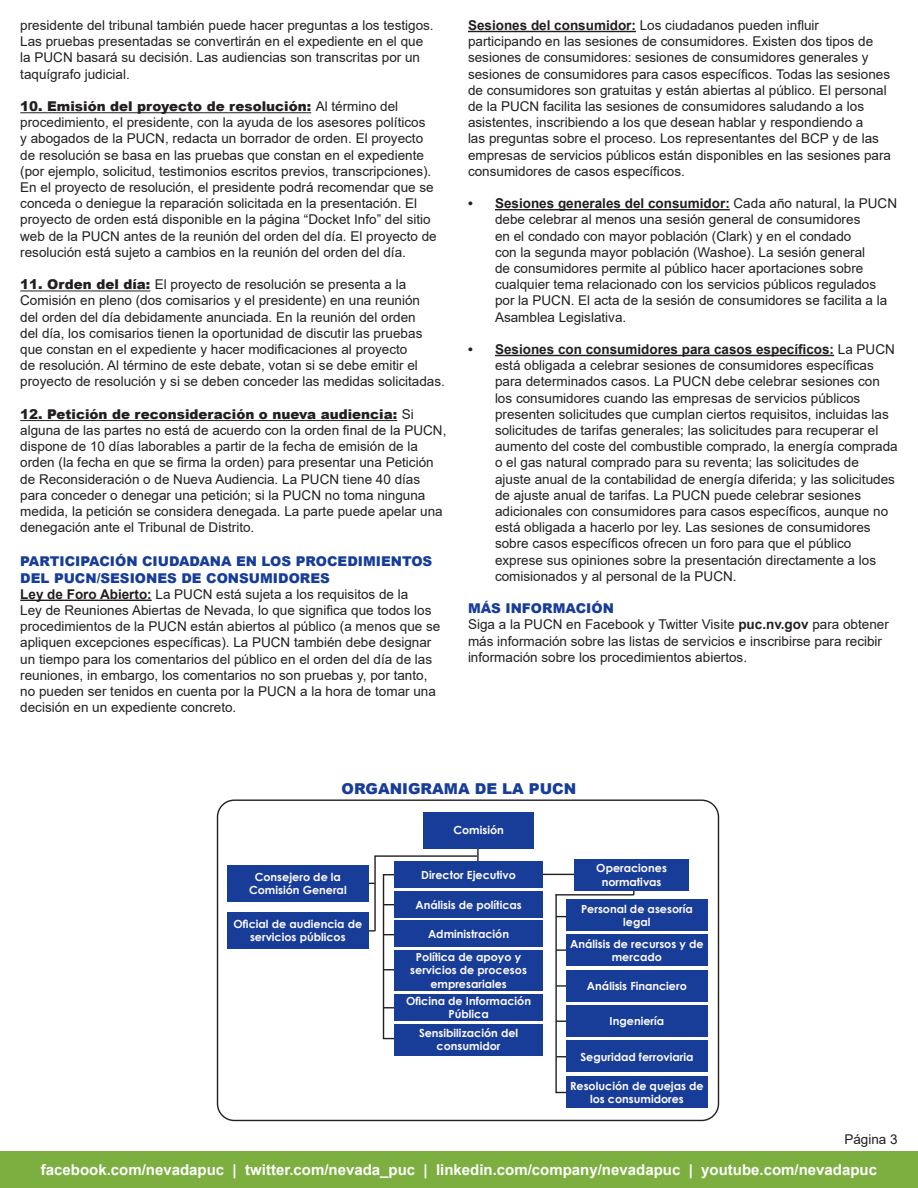
<style>
.page{position:relative;width:918px;height:1188px;background:#fff}
.page>*{position:absolute;margin:0;border:0;box-sizing:border-box;transform-origin:0 0}
.t1{font:700 15px "Arial";color:#fff}
.t2{font:900 15px "Arial";color:#173d99}
.t3{font:13.5px/16.2px "Arial";color:#231f20}
.t4{font:900 13.5px/16.2px "Arial";color:#173d99}
.t5{font:700 11.1px/13.4px "Century Gothic";color:#fefafc;text-align:center}
.s1{font-weight:900}
.s2{font-weight:700}
</style>
<div class="page">
<div style="left:0;top:1151px;width:918px;height:37px;background:#7daf40"></div>
<hr style="left:20px;top:112px;width:291px;height:1px;background:#231f20">
<hr style="left:20px;top:291px;width:130px;height:1px;background:#231f20">
<hr style="left:20px;top:420px;width:377px;height:1px;background:#231f20">
<hr style="left:20px;top:600px;width:132px;height:1px;background:#231f20">
<hr style="left:468px;top:31px;width:168px;height:1px;background:#231f20">
<hr style="left:495px;top:209px;width:235px;height:1px;background:#231f20">
<hr style="left:495px;top:355px;width:339px;height:1px;background:#231f20">
<svg style="left:367px;top:855px;width:112px;height:185px"></svg>
<hr style="left:539px;top:874px;width:38px;height:1px;background:#231f20">
<hr style="left:555px;top:895px;width:2px;height:197px;background:#231f20">
<hr style="left:556px;top:985px;width:22px;height:2px;background:#231f20">
<hr style="left:556px;top:949px;width:20px;height:2px;background:#231f20">
<hr style="left:555px;top:894px;width:79px;height:2px;background:#231f20">
<hr style="left:477px;top:844px;width:2px;height:23px;background:#231f20">
<div style="left:574px;top:859px;width:115px;height:32px;background:#173d99"></div>
<div style="left:394px;top:994px;width:149px;height:26px;background:#173d99"></div>
<div style="left:394px;top:950px;width:149px;height:41px;background:#173d99"></div>
<div style="left:394px;top:891px;width:149px;height:27px;background:#173d99"></div>
<div style="left:395px;top:861px;width:148px;height:27px;background:#173d99"></div>
<div style="left:394px;top:920px;width:149px;height:27px;background:#173d99"></div>
<div style="left:566px;top:899px;width:142px;height:32px;background:#173d99"></div>
<div style="left:394px;top:1024px;width:149px;height:31px;background:#173d99"></div>
<div style="left:566px;top:934px;width:142px;height:32px;background:#173d99"></div>
<div style="left:566px;top:970px;width:142px;height:31px;background:#173d99"></div>
<div style="left:566px;top:1005px;width:142px;height:32px;background:#173d99"></div>
<div style="left:566px;top:1041px;width:142px;height:31px;background:#173d99"></div>
<div style="left:566px;top:1076px;width:142px;height:32px;background:#173d99"></div>
<div style="left:424px;top:812px;width:110px;height:36px;background:#173d99"></div>
<div style="left:227px;top:865px;width:141px;height:36px;background:#173d99"></div>
<div style="left:227px;top:912px;width:141px;height:36px;background:#173d99"></div>
<p class="t3" style="left:20px;top:17px;width:415px">presidente del tribunal también puede hacer preguntas a los testigos.<br>Las pruebas presentadas se convertirán en el expediente en el que la PUCN basará su decisión. Las audiencias son transcritas por un taquígrafo judicial.</p>
<p class="t3" style="left:20px;top:98px;width:418px"><span class="s1">10. Emisión del proyecto de resolución:</span> Al término del procedimiento, el presidente, con la ayuda de los asesores políticos<br>y abogados de la PUCN, redacta un borrador de orden. El proyecto de resolución se basa en las pruebas que constan en el expediente (por ejemplo, solicitud, testimonios escritos previos, transcripciones).<br>En el proyecto de resolución, el presidente podrá recomendar que se conceda o deniegue la reparación solicitada en la presentación. El proyecto de orden está disponible en la página “Docket Info” del sitio web de la PUCN antes de la reunión del orden del día. El proyecto de resolución está sujeto a cambios en la reunión del orden del día.</p>
<p class="t3" style="left:20px;top:276px;width:426px"><span class="s1">11. Orden del día:</span> El proyecto de resolución se presenta a la Comisión en pleno (dos comisarios y el presidente) en una reunión<br>del orden del día debidamente anunciada. En la reunión del orden<br>del día, los comisarios tienen la oportunidad de discutir las pruebas que constan en el expediente y hacer modificaciones al proyecto<br>de resolución. Al término de este debate, votan si se debe emitir el proyecto de resolución y si se deben conceder las medidas solicitadas.</p>
<p class="t3" style="left:20px;top:406px;width:428px"><span class="s1">12. Petición de reconsideración o nueva audiencia:</span> Si alguna de las partes no está de acuerdo con la orden final de la PUCN, dispone de 10 días laborables a partir de la fecha de emisión de la orden (la fecha en que se firma la orden) para presentar una Petición de Reconsideración o de Nueva Audiencia. La PUCN tiene 40 días para conceder o denegar una petición; si la PUCN no toma ninguna medida, la petición se considera denegada. La parte puede apelar una denegación ante el Tribunal de Distrito.</p>
<p class="t4" style="left:20px;top:553px;width:414px">PARTICIPACIÓN CIUDADANA EN LOS PROCEDIMIENTOS<br>DEL PUCN/SESIONES DE CONSUMIDORES</p>
<p class="t3" style="left:20px;top:586px;width:390px"><span class="s2">Ley de Foro Abierto:</span> La PUCN está sujeta a los requisitos de la</p>
<p class="t3" style="left:20px;top:602px;width:422px">Ley de Reuniones Abiertas de Nevada, lo que significa que todos los procedimientos de la PUCN están abiertos al público (a menos que se apliquen excepciones específicas). La PUCN también debe designar un tiempo para los comentarios del público en el orden del día de las</p>
<p class="t3" style="left:20px;top:667px;width:417px">reuniones, in embargo, los comentarios no son pruebas y, por tanto, no pueden ser tenidos en cuenta por la PUCN a la hora de tomar una decisión en un expediente concreto.</p>
<p class="t3" style="left:468px;top:17px;width:353px"><span class="s2">Sesiones del consumidor:</span> Los ciudadanos pueden influir</p>
<p class="t3" style="left:468px;top:33px;width:425px">participando en las sesiones de consumidores. Existen dos tipos de sesiones de consumidores: sesiones de consumidores generales y sesiones de consumidores para casos específicos. Todas las sesiones de consumidores son gratuitas y están abiertas al público. El personal de la PUCN facilita las sesiones de consumidores saludando a los asistentes, inscribiendo a los que desean hablar y respondiendo a<br>las preguntas sobre el proceso. Los representantes del BCP y de las empresas de servicios públicos están disponibles en las sesiones para consumidores de casos específicos.</p>
<p class="t3" style="left:495px;top:195px;width:404px;text-indent:-27px"><span class="s2">• Sesiones generales del consumidor:</span> Cada año natural, la PUCN debe celebrar al menos una sesión general de consumidores<br>en el condado con mayor población (Clark) y en el condado<br>con la segunda mayor población (Washoe). La sesión general<br>de consumidores permite al público hacer aportaciones sobre cualquier tema relacionado con los servicios públicos regulados por la PUCN. El acta de la sesión de consumidores se facilita a la Asamblea Legislativa.</p>
<p class="t3" style="left:495px;top:341px;width:404px;text-indent:-27px"><span class="s2">• Sesiones con consumidores para casos específicos:</span> La PUCN está obligada a celebrar sesiones de consumidores específicas para determinados casos. La PUCN debe celebrar sesiones con los consumidores cuando las empresas de servicios públicos presenten solicitudes que cumplan ciertos requisitos, incluidas las solicitudes de tarifas generales; las solicitudes para recuperar el aumento del coste del combustible comprado, la energía comprada o el gas natural comprado para su reventa; las solicitudes de ajuste anual de la contabilidad de energía diferida; y las solicitudes de ajuste anual de tarifas. La PUCN puede celebrar sesiones adicionales con consumidores para casos específicos, aunque no está obligada a hacerlo por ley. Las sesiones de consumidores sobre casos específicos ofrecen un foro para que el público exprese sus opiniones sobre la presentación directamente a los comisionados y al personal de la PUCN.</p>
<p class="t4" style="left:468px;top:600px;width:147px">MÁS INFORMACIÓN</p>
<p class="t3" style="left:468px;top:617px;width:422px">Siga a la PUCN en Facebook y Twitter Visite <span class="s2">puc.nv.gov</span> para obtener más información sobre las listas de servicios e inscribirse para recibir información sobre los procedimientos abiertos.</p>
<p class="t2" style="left:342px;top:778px;width:236px">ORGANIGRAMA DE LA PUCN</p>
<p class="t5" style="left:255px;top:869px;width:88px">Consejero de la</p>
<p class="t5" style="left:249px;top:883px;width:99px">Comisión General</p>
<p class="t5" style="left:234px;top:916px;width:130px">Oficial de audiencia de servicios públicos</p>
<p class="t5" style="left:453px;top:823px;width:52px">Comisión</p>
<p class="t5" style="left:421px;top:868px;width:96px">Director Ejecutivo</p>
<p class="t5" style="left:415px;top:898px;width:108px">Análisis de políticas</p>
<p class="t5" style="left:428px;top:927px;width:83px">Administración</p>
<p class="t5" style="left:416px;top:950px;width:107px">Política de apoyo y</p>
<p class="t5" style="left:410px;top:963px;width:118px">servicios de procesos</p>
<p class="t5" style="left:430px;top:977px;width:78px">empresariales</p>
<p class="t5" style="left:406px;top:993px;width:127px">Oficina de Información<br>Pública</p>
<p class="t5" style="left:419px;top:1026px;width:101px">Sensibilización del</p>
<p class="t5" style="left:437px;top:1039px;width:65px">consumidor</p>
<p class="t5" style="left:596px;top:861px;width:72px">Operaciones</p>
<p class="t5" style="left:602px;top:874px;width:61px">normativas</p>
<p class="t5" style="left:581px;top:902px;width:113px">Personal de asesoría legal</p>
<p class="t5" style="left:570px;top:937px;width:135px">Análisis de recursos y de mercado</p>
<p class="t5" style="left:587px;top:979px;width:101px">Análisis Financiero</p>
<p class="t5" style="left:610px;top:1014px;width:56px">Ingeniería</p>
<p class="t5" style="left:580px;top:1049px;width:115px">Seguridad ferroviaria</p>
<p class="t5" style="left:570px;top:1079px;width:135px">Resolución de quejas de los consumidores</p>
<p class="t3" style="left:844px;top:1131px;width:55px">Página 3</p>
<p class="t1" style="left:41px;top:1159px;width:838px">facebook.com/nevadapuc | twitter.com/nevada_puc | linkedin.com/company/nevadapuc | youtube.com/nevadapuc</p>
</div>
